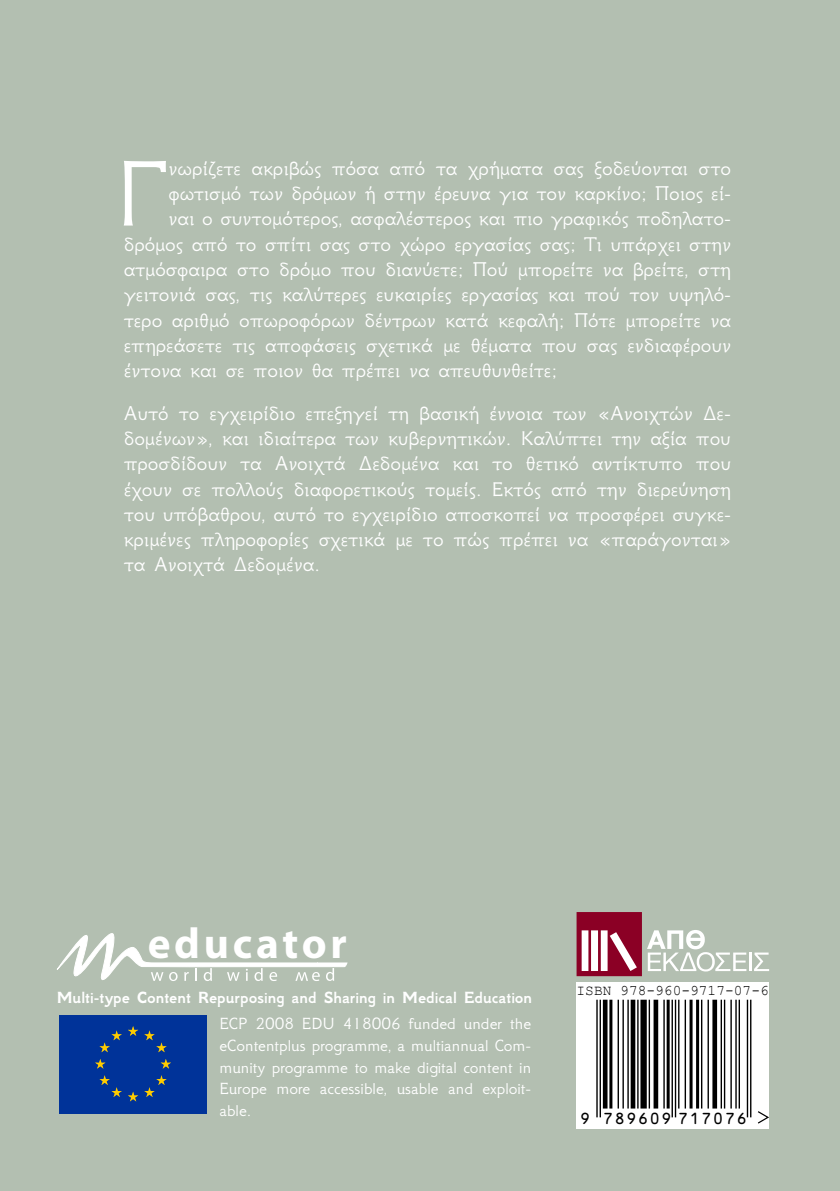
<style>
.page{position:relative;width:840px;height:1191px;background:#fff}
.page>*{position:absolute;margin:0;border:0;box-sizing:border-box;transform-origin:0 0}
.t1{font:103.2px "GFS Neohellenic";color:#fff}
.t2{font:700 43.2px "Myriad Pro";letter-spacing:.085em;color:#fff}
.t3{font:22px/25.2px "GFS Neohellenic";color:#fff;text-align:justify}
.t4{font:18px/21.6px "GFS Neohellenic";color:#fff;text-align:justify}
.t5{font:700 18px "GFS Neohellenic";color:#fff}
.t6{font:14.8px "Courier New";color:#000}
.t7{font:14.8px "OCRB";letter-spacing:.07em;color:#000}
</style>
<div class="page">
<div style="left:0;top:0;width:839px;height:1191px;background:#b3bfb1"></div>
<svg style="left:57px;top:933px;width:290px;height:48px"></svg>
<div style="left:59px;top:1015px;width:148px;height:98px;background:#039"></div>
<svg style="left:128px;top:1026px;width:10px;height:10px"></svg>
<svg style="left:128px;top:1091px;width:10px;height:10px"></svg>
<svg style="left:95px;top:1059px;width:10px;height:9px"></svg>
<svg style="left:99px;top:1030px;width:23px;height:22px"></svg>
<svg style="left:99px;top:1075px;width:23px;height:22px"></svg>
<svg style="left:161px;top:1059px;width:10px;height:9px"></svg>
<svg style="left:144px;top:1030px;width:23px;height:22px"></svg>
<svg style="left:144px;top:1075px;width:23px;height:22px"></svg>
<hr style="left:748px;top:952px;width:3px;height:19px;background:#fff">
<svg style="left:754px;top:952px;width:14px;height:19px"></svg>
<svg style="left:576px;top:912px;width:170px;height:64px"></svg>
<svg style="left:576px;top:982px;width:192px;height:146px;background:#ddd"></svg>
<hr style="left:599px;top:999px;width:1px;height:118px;background:#000">
<hr style="left:596px;top:999px;width:1px;height:118px;background:#000">
<div style="left:602px;top:999px;width:5px;height:109px;background:#000"></div>
<hr style="left:609px;top:999px;width:3px;height:109px;background:#000">
<hr style="left:627px;top:999px;width:1px;height:109px;background:#000">
<hr style="left:622px;top:999px;width:1px;height:109px;background:#000">
<hr style="left:617px;top:999px;width:1px;height:109px;background:#000">
<div style="left:630px;top:999px;width:5px;height:109px;background:#000"></div>
<hr style="left:636px;top:999px;width:2px;height:109px;background:#000">
<div style="left:640px;top:999px;width:6px;height:109px;background:#000"></div>
<hr style="left:648px;top:999px;width:1px;height:109px;background:#000">
<svg style="left:653px;top:999px;width:4px;height:109px"></svg>
<hr style="left:663px;top:999px;width:1px;height:109px;background:#000">
<hr style="left:666px;top:999px;width:3px;height:109px;background:#000">
<hr style="left:684px;top:999px;width:1px;height:109px;background:#000">
<hr style="left:677px;top:999px;width:2px;height:109px;background:#000">
<hr style="left:674px;top:999px;width:1px;height:118px;background:#000">
<hr style="left:671px;top:999px;width:1px;height:118px;background:#000">
<hr style="left:695px;top:999px;width:3px;height:109px;background:#000">
<hr style="left:689px;top:999px;width:3px;height:109px;background:#000">
<hr style="left:707px;top:999px;width:1px;height:109px;background:#000">
<hr style="left:700px;top:999px;width:2px;height:109px;background:#000">
<svg style="left:712px;top:999px;width:4px;height:109px"></svg>
<hr style="left:749px;top:999px;width:2px;height:118px;background:#000">
<hr style="left:746px;top:999px;width:1px;height:118px;background:#000">
<hr style="left:738px;top:999px;width:1px;height:109px;background:#000">
<hr style="left:735px;top:999px;width:1px;height:109px;background:#000">
<hr style="left:730px;top:999px;width:1px;height:109px;background:#000">
<hr style="left:723px;top:999px;width:1px;height:109px;background:#000">
<hr style="left:720px;top:999px;width:1px;height:109px;background:#000">
<svg style="left:756px;top:1110px;width:13px;height:14px"></svg>
<h1 class="t1" style="left:117px;top:117px;width:53px">Γ</h1>
<p class="t3" style="left:168px;top:154px;width:563px">νωρίζετε ακριβώς πόσα από τα χρήματα σας ξοδεύονται στο</p>
<p class="t3" style="left:168px;top:179px;width:563px">φωτισμό των δρόμων ή στην έρευνα για τον καρκίνο; Ποιος εί-</p>
<p class="t3" style="left:168px;top:204px;width:563px">ναι ο συντομότερος, ασφαλέστερος και πιο γραφικός ποδηλατο-</p>
<p class="t3" style="left:124px;top:230px;width:608px">δρόμος από το σπίτι σας στο χώρο εργασίας σας; Τι υπάρχει στην</p>
<p class="t3" style="left:124px;top:255px;width:608px">ατμόσφαιρα στο δρόμο που διανύετε; Πού μπορείτε να βρείτε, στη</p>
<p class="t3" style="left:124px;top:280px;width:608px">γειτονιά σας, τις καλύτερες ευκαιρίες εργασίας και πού τον υψηλό-</p>
<p class="t3" style="left:124px;top:306px;width:608px">τερο αριθμό οπωροφόρων δέντρων κατά κεφαλή; Πότε μπορείτε να</p>
<p class="t3" style="left:124px;top:331px;width:608px">επηρεάσετε τις αποφάσεις σχετικά με θέματα που σας ενδιαφέρουν</p>
<p class="t3" style="left:124px;top:356px;width:434px">έντονα και σε ποιον θα πρέπει να απευθυνθείτε;</p>
<p class="t3" style="left:124px;top:398px;width:608px">Αυτό το εγχειρίδιο επεξηγεί τη βασική έννοια των «Ανοιχτών Δε&shy;δομένων», και ιδιαίτερα των κυβερνητικών. Καλύπτει την αξία που προσδίδουν τα Ανοιχτά Δεδομένα και το θετικό αντίκτυπο που έχουν σε πολλούς διαφορετικούς τομείς. Εκτός από την διερεύνηση του υπόβαθρου, αυτό το εγχειρίδιο αποσκοπεί να προσφέρει συγκε&shy;κριμένες πληροφορίες σχετικά με το πώς πρέπει να «παράγονται» τα Ανοιχτά Δεδομένα.</p>
<h2 class="t2" style="left:148px;top:915px;width:200px">educator</h2>
<p class="t5" style="left:57px;top:983px;width:476px">Multi-type Content Repurposing and Sharing in Medical Education</p>
<p class="t4" style="left:219px;top:1011px;width:313px">ECP 2008 EDU 418006 funded under the eContentplus programme, a multiannual Com&shy;munity programme to make digital content in Europe more accessible, usable and exploit&shy;able.</p>
<p class="t6" style="left:576px;top:981px;width:194px">ISBN 978-960-9717-07-6</p>
<p class="t7" style="left:579px;top:1110px;width:168px">9 789609 717076</p>
</div>
